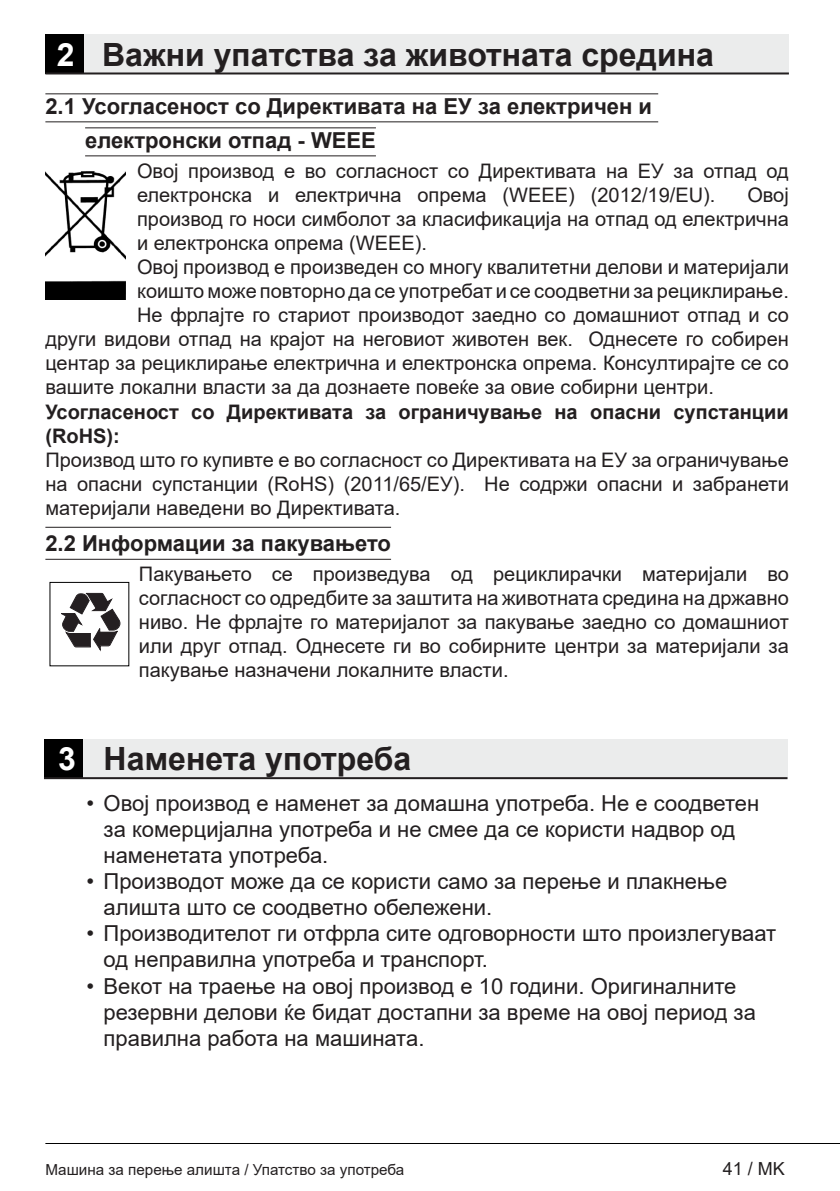
<style>
.page{position:relative;width:840px;height:1191px;background:#fff}
.page>*{position:absolute;margin:0;border:0;box-sizing:border-box;transform-origin:0 0}
.Unite_Baslik_copy{font:700 32px "Arial";color:#231f20}
.Girintili_Yazi{font:22px/26px "Arial";color:#231f20}
.Konu_Baslik{font:700 22px/34px "Arial";color:#231f20}
.Normal_Yazi{font:20px/24px "Arial";color:#231f20;text-align:justify}
.Normal_Yazi-2{font:700 20px/24px "Arial";color:#231f20}
.t1{font:18px "Arial";color:#231f20}
.t2{font:15.2px "Arial";color:#231f20}
.s1{color:#fff}
</style>
<div class="page">
<hr style="left:45px;top:1143px;width:794px;height:1px;background:#000">
<div style="left:45px;top:34px;width:40px;height:40px;background:#000"></div>
<div style="left:85px;top:34px;width:703px;height:40px;background:#ebecec"></div>
<hr style="left:45px;top:72px;width:743px;height:2px;background:#231f20">
<hr style="left:45px;top:121px;width:612px;height:1px;background:#231f20">
<hr style="left:85px;top:155px;width:291px;height:1px;background:#231f20">
<hr style="left:45px;top:559px;width:346px;height:1px;background:#231f20">
<hr style="left:45px;top:93px;width:612px;height:1px;background:#231f20">
<hr style="left:85px;top:127px;width:291px;height:1px;background:#231f20">
<img style="left:45px;top:171px;width:81px;height:128px">
<hr style="left:45px;top:527px;width:346px;height:1px;background:#231f20">
<svg style="left:61px;top:593px;width:59px;height:58px"></svg>
<div style="left:44px;top:738px;width:39px;height:40px;background:#000"></div>
<div style="left:83px;top:738px;width:704px;height:40px;background:#ebecec"></div>
<hr style="left:44px;top:777px;width:743px;height:2px;background:#231f20">
<p class="Unite_Baslik_copy" style="left:57px;top:32px;width:658px"><span class="s1">2</span> Важни упатства за животната средина</p>
<p class="Konu_Baslik" style="left:85px;top:89px;width:568px;text-indent:-40px">2.1 Усогласеност со Директивата на ЕУ за електричен и електронски отпад - WEEE</p>
<p class="Normal_Yazi" style="left:137px;top:158px;width:653px">Овој производ е во согласност со Директивата на ЕУ за отпад од електронска и електрична опрема (WEEE) (2012/19/EU).</p>
<p class="Normal_Yazi" style="left:137px;top:182px;width:653px;text-indent:610px">Овој производ го носи симболот за класификација на отпад од електрична и електронска опрема (WEEE).</p>
<p class="Normal_Yazi" style="left:137px;top:255px;width:653px">Овој производ е произведен со многу квалитетни делови и материјали</p>
<p class="Normal_Yazi" style="left:137px;top:279px;width:653px">коишто може повторно да се употребат и се соодветни за рециклирање.</p>
<p class="Normal_Yazi" style="left:137px;top:303px;width:653px">Не фрлајте го стариот производот заедно со домашниот отпад и со</p>
<p class="Normal_Yazi" style="left:45px;top:327px;width:744px">други видови отпад на крајот на неговиот животен век. Однесете го собирен</p>
<p class="Normal_Yazi" style="left:45px;top:351px;width:744px">центар за рециклирање електрична и електронска опрема. Консултирајте се со</p>
<p class="Normal_Yazi" style="left:45px;top:375px;width:669px">вашите локални власти за да дознаете повеќе за овие собирни центри.</p>
<p class="Normal_Yazi-2" style="left:45px;top:400px;width:744px">Усогласеност со Директивата за ограничување на опасни супстанции (RoHS):</p>
<p class="Normal_Yazi" style="left:45px;top:448px;width:744px">Производ што го купивте е во согласност со Директивата на ЕУ за ограничување на опасни супстанции (RoHS) (2011/65/EУ). Не содржи опасни и забранети материјали наведени во Директивата.</p>
<p class="Konu_Baslik" style="left:45px;top:527px;width:347px">2.2 Информации за пакувањето</p>
<p class="Normal_Yazi" style="left:139px;top:562px;width:651px">Пакувањето се произведува од рециклирачки материјали во согласност со одредбите за заштита на животната средина на државно ниво. Не фрлајте го материјалот за пакување заедно со домашниот или друг отпад. Однесете ги во собирните центри за материјали за пакување назначени локалните власти.</p>
<p class="Unite_Baslik_copy" style="left:58px;top:736px;width:354px"><span class="s1">3</span> Наменета употреба</p>
<p class="Girintili_Yazi" style="left:103px;top:790px;width:656px;text-indent:-17px">• Овој производ е наменет за домашна употреба. Не е соодветен за комерцијална употреба и не смее да се користи надвор од наменетата употреба.</p>
<p class="Girintili_Yazi" style="left:103px;top:868px;width:624px;text-indent:-17px">• Производот може да се користи само за перење и плакнење алишта што се соодветно обележени.</p>
<p class="Girintili_Yazi" style="left:103px;top:920px;width:673px;text-indent:-17px">• Производителот ги отфрла сите одговорности што произлегуваат од неправилна употреба и транспорт.</p>
<p class="Girintili_Yazi" style="left:103px;top:972px;width:653px;text-indent:-17px">• Векот на траење на овој производ е 10 години. Оригиналните резервни делови ќе бидат достапни за време на овој период за правилна работа на машината.</p>
<p class="t2" style="left:45px;top:1159px;width:360px">Машина за перење алишта / Упатство за употреба</p>
<p class="t1" style="left:722px;top:1156px;width:64px">41 / MK</p>
</div>
